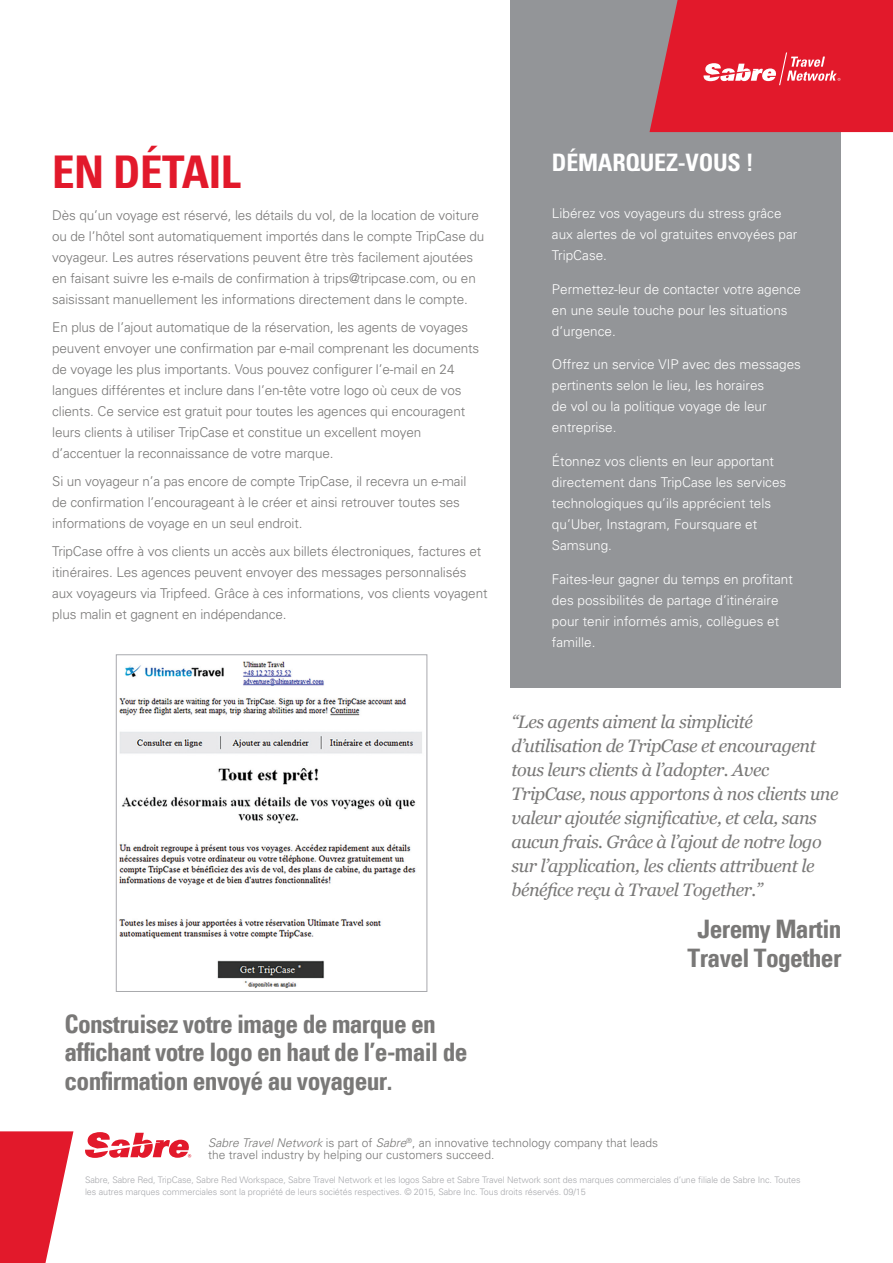
<style>
.page{position:relative;width:893px;height:1263px;background:#fff}
.page>*{position:absolute;margin:0;border:0;box-sizing:border-box;transform-origin:0 0}
.PRODUCT_NAME{font:700 condensed 45px "Univers";letter-spacing:-.01em;color:#e2192b}
.AWARDS_TITLE{font:700 condensed 25.5px/28.5px "Univers LT";letter-spacing:-.025em;color:#797877;text-align:center}
.GRAY_BOX_HEADER{font:700 condensed 24px "Univers";letter-spacing:-.01em;color:#fff}
.AWARDS_SUB{font:italic 18px/24px "Georgia";letter-spacing:-.025em;color:#797877}
.MAIN_BODY{font:300 13.5px/21px "Univers";letter-spacing:-.01em;color:#797877}
.GRAY_BOX_BODY{font:300 13.5px/21px "Univers";color:#fff}
.TSG_STATEMENT{font:300 12px/12px "Univers";color:#797877}
.t1{font:300 9px/12px "Univers";letter-spacing:-.01em;color:#a8a9ad}
.s1{font-style:italic}
</style>
<div class="page">
<div style="left:510px;top:0;width:331px;height:687px;background:#939598"></div>
<svg style="left:0;top:1131px;width:73px;height:132px"></svg>
<svg style="left:649px;top:0;width:244px;height:132px;background:#dd2939"></svg>
<svg style="left:85px;top:1132px;width:106px;height:26px"></svg>
<img style="left:119px;top:661px;width:303px;height:327px">
<div style="left:116px;top:654px;width:311px;height:338px;border:1px solid #a8a9ad"></div>
<p class="PRODUCT_NAME" style="left:52px;top:145px;width:190px">EN DÉTAIL</p>
<p class="GRAY_BOX_HEADER" style="left:552px;top:148px;width:203px">DÉMARQUEZ-VOUS !</p>
<p class="GRAY_BOX_BODY" style="left:552px;top:202px;width:247px">Libérez vos voyageurs du stress grâce aux alertes de vol gratuites envoyées par<br>TripCase.</p>
<p class="GRAY_BOX_BODY" style="left:552px;top:278px;width:251px">Permettez-leur de contacter votre agence en une seule touche pour les situations d’urgence.</p>
<p class="GRAY_BOX_BODY" style="left:552px;top:354px;width:251px">Offrez un service VIP avec des messages pertinents selon le lieu, les horaires<br>de vol ou la politique voyage de leur entreprise.</p>
<p class="GRAY_BOX_BODY" style="left:552px;top:450px;width:236px">Étonnez vos clients en leur apportant directement dans TripCase les services technologiques qu’ils apprécient tels qu’Uber, Instagram, Foursquare et<br>Samsung.</p>
<p class="GRAY_BOX_BODY" style="left:552px;top:568px;width:242px">Faites-leur gagner du temps en profitant des possibilités de partage d’itinéraire pour tenir informés amis, collègues et famille.</p>
<p class="MAIN_BODY" style="left:52px;top:205px;width:434px">Dès qu’un voyage est réservé, les détails du vol, de la location de voiture ou de l’hôtel sont automatiquement importés dans le compte TripCase du voyageur. Les autres réservations peuvent être très facilement ajoutées en faisant suivre les e-mails de confirmation à trips@tripcase.com, ou en saisissant manuellement les informations directement dans le compte.</p>
<p class="MAIN_BODY" style="left:52px;top:316px;width:429px">En plus de l’ajout automatique de la réservation, les agents de voyages peuvent envoyer une confirmation par e-mail comprenant les documents de voyage les plus importants. Vous pouvez configurer l’e-mail en 24 langues différentes et inclure dans l’en-tête votre logo où ceux de vos clients. Ce service est gratuit pour toutes les agences qui encouragent leurs clients à utiliser TripCase et constitue un excellent moyen d’accentuer la reconnaissance de votre marque.</p>
<p class="MAIN_BODY" style="left:52px;top:470px;width:416px">Si un voyageur n’a pas encore de compte TripCase, il recevra un e-mail de confirmation l’encourageant à le créer et ainsi retrouver toutes ses informations de voyage en un seul endroit.</p>
<p class="MAIN_BODY" style="left:52px;top:540px;width:437px">TripCase offre à vos clients un accès aux billets électroniques, factures et itinéraires. Les agences peuvent envoyer des messages personnalisés aux voyageurs via Tripfeed. Grâce à ces informations, vos clients voyagent plus malin et gagnent en indépendance.</p>
<p class="AWARDS_TITLE" style="left:65px;top:1009px;width:405px;text-align:left">Construisez votre image de marque en affichant votre logo en haut de l’e-mail de confirmation envoyé au voyageur.</p>
<p class="AWARDS_SUB" style="left:511px;top:709px;width:329px">“Les agents aiment la simplicité d’utilisation de TripCase et encouragent tous leurs clients à l’adopter. Avec TripCase, nous apportons à nos clients une valeur ajoutée significative, et cela, sans aucun frais. Grâce à l’ajout de notre logo sur l’application, les clients attribuent le bénéfice reçu à Travel Together.”</p>
<p class="AWARDS_TITLE" style="left:688px;top:915px;width:155px">Jeremy Martin<br>Travel Together</p>
<p class="TSG_STATEMENT" style="left:208px;top:1136px;width:451px"><span class="s1">Sabre Travel Network</span> is part of <span class="s1">Sabre</span><sup>®</sup>, an innovative technology company that leads the travel industry by helping our customers succeed.</p>
<p class="t1" style="left:85px;top:1173px;width:717px">Sabre, Sabre Red, TripCase, Sabre Red Workspace, Sabre Travel Network et les logos Sabre et Sabre Travel Network sont des marques commerciales d’une filiale de Sabre Inc. Toutes les autres marques commerciales sont la propriété de leurs sociétés respectives. © 2015, Sabre Inc. Tous droits réservés. 09/15</p>
</div>
